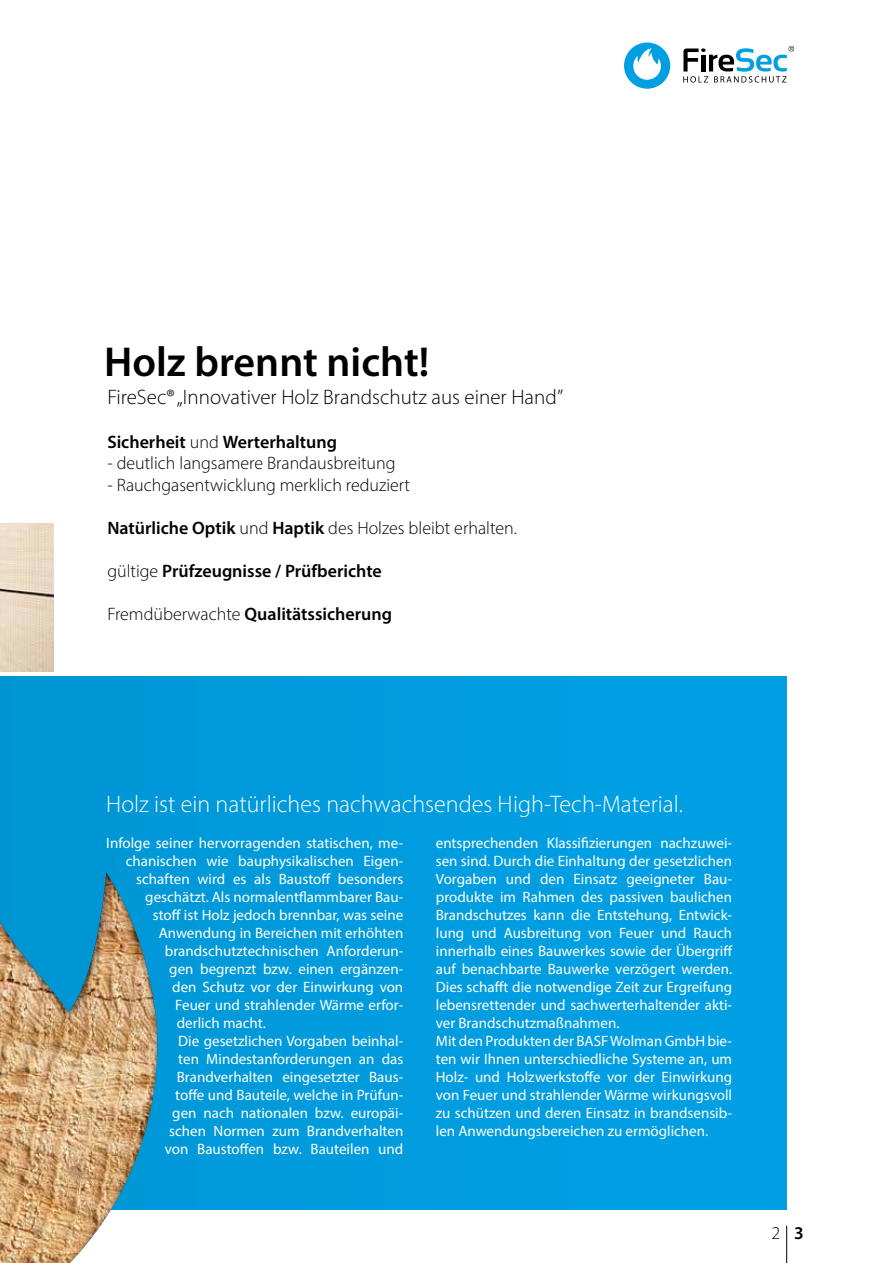
<style>
.page{position:relative;width:893px;height:1263px;background:#fff}
.page>*{position:absolute;margin:0;border:0;box-sizing:border-box;transform-origin:0 0}
.t1{font:600 42px "Myriad Pro";color:#000}
.t2{font:300 24px "Myriad Pro";color:#fff}
.t3{font:300 21px "Myriad Pro";color:#000}
.t4{font:300 18px "Myriad Pro";color:#000}
.t5{font:600 18px "Myriad Pro";color:#000}
.t6{font:15px/18px "Myriad Pro";color:#fff}
.s1{font-weight:300}
.s2{font-weight:600}
</style>
<div class="page">
<div style="left:624px;top:43px;width:46px;height:46px;background:#009fe3;border-radius:50%"></div>
<svg style="left:633px;top:48px;width:28px;height:32px"></svg>
<svg style="left:683px;top:46px;width:111px;height:37px"></svg>
<hr style="left:786px;top:1226px;width:1px;height:37px;background:#000">
<img style="left:0;top:523px;width:53px;height:116px">
<div style="left:0;top:676px;width:787px;height:534px;background:#009de0"></div>
<div style="left:0;top:639px;width:158px;height:624px;background:#000;opacity:.75"></div>
<h1 class="t1" style="left:104px;top:335px;width:327px">Holz brennt nicht!</h1>
<h3 class="t3" style="left:107px;top:385px;width:457px">FireSec® „Innovativer Holz Brandschutz aus einer Hand”</h3>
<p class="t5" style="left:107px;top:430px;width:231px">Sicherheit <span class="s1">und</span> Werterhaltung</p>
<p class="t4" style="left:107px;top:452px;width:290px">- deutlich langsamere Brandausbreitung</p>
<p class="t4" style="left:107px;top:474px;width:304px">- Rauchgasentwicklung merklich reduziert</p>
<p class="t4" style="left:107px;top:517px;width:411px"><span class="s2">Natürliche Optik</span> und <span class="s2">Haptik</span> des Holzes bleibt erhalten.</p>
<p class="t5" style="left:107px;top:560px;width:276px"><span class="s1">gültige</span> Prüfzeugnisse / Prüfberichte</p>
<p class="t5" style="left:107px;top:603px;width:286px"><span class="s1">Fremdüberwachte</span> Qualitätssicherung</p>
<h2 class="t2" style="left:106px;top:789px;width:578px">Holz ist ein natürliches nachwachsendes High-Tech-Material.</h2>
<p class="t6" style="left:106px;top:833px;width:298px">Infolge seiner hervorragenden statischen, me-</p>
<p class="t6" style="left:126px;top:851px;width:279px">chanischen wie bauphysikalischen Eigen-</p>
<p class="t6" style="left:136px;top:869px;width:269px">schaften wird es als Baustoff besonders</p>
<p class="t6" style="left:145px;top:887px;width:259px">geschätzt. Als normalentflammbarer Bau-</p>
<p class="t6" style="left:153px;top:905px;width:252px">stoff ist Holz jedoch brennbar, was seine</p>
<p class="t6" style="left:159px;top:923px;width:246px">Anwendung in Bereichen mit erhöhten</p>
<p class="t6" style="left:165px;top:941px;width:240px">brandschutztechnischen Anforderun-</p>
<p class="t6" style="left:169px;top:959px;width:236px">gen begrenzt bzw. einen ergänzen-</p>
<p class="t6" style="left:172px;top:977px;width:232px">den Schutz vor der Einwirkung von</p>
<p class="t6" style="left:175px;top:995px;width:229px">Feuer und strahlender Wärme erfor-</p>
<p class="t6" style="left:177px;top:1013px;width:90px">derlich macht.</p>
<p class="t6" style="left:178px;top:1031px;width:226px">Die gesetzlichen Vorgaben beinhal-</p>
<p class="t6" style="left:178px;top:1049px;width:227px">ten Mindestanforderungen an das</p>
<p class="t6" style="left:177px;top:1067px;width:228px">Brandverhalten eingesetzter Baus-</p>
<p class="t6" style="left:175px;top:1085px;width:230px">toffe und Bauteile, welche in Prüfun-</p>
<p class="t6" style="left:172px;top:1103px;width:232px">gen nach nationalen bzw. europäi-</p>
<p class="t6" style="left:169px;top:1121px;width:235px">schen Normen zum Brandverhalten</p>
<p class="t6" style="left:165px;top:1139px;width:240px">von Baustoffen bzw. Bauteilen und</p>
<p class="t6" style="left:436px;top:833px;width:298px">entsprechenden Klassifizierungen nachzuwei&shy;sen sind. Durch die Einhaltung der gesetzlichen Vorgaben und den Einsatz geeigneter Bau&shy;produkte im Rahmen des passiven baulichen Brandschutzes kann die Entstehung, Entwick&shy;lung und Ausbreitung von Feuer und Rauch innerhalb eines Bauwerkes sowie der Übergriff auf benachbarte Bauwerke verzögert werden.<br>Dies schafft die notwendige Zeit zur Ergreifung lebensrettender und sachwerterhaltender akti&shy;ver Brandschutzmaßnahmen.<br>Mit den Produkten der BASF Wolman GmbH bie&shy;ten wir Ihnen unterschiedliche Systeme an, um Holz- und Holzwerkstoffe vor der Einwirkung von Feuer und strahlender Wärme wirkungsvoll zu schützen und deren Einsatz in brandsensib&shy;len Anwendungsbereichen zu ermöglichen.</p>
<p class="t4" style="left:771px;top:1222px;width:34px">2 <span class="s2">3</span></p>
</div>
